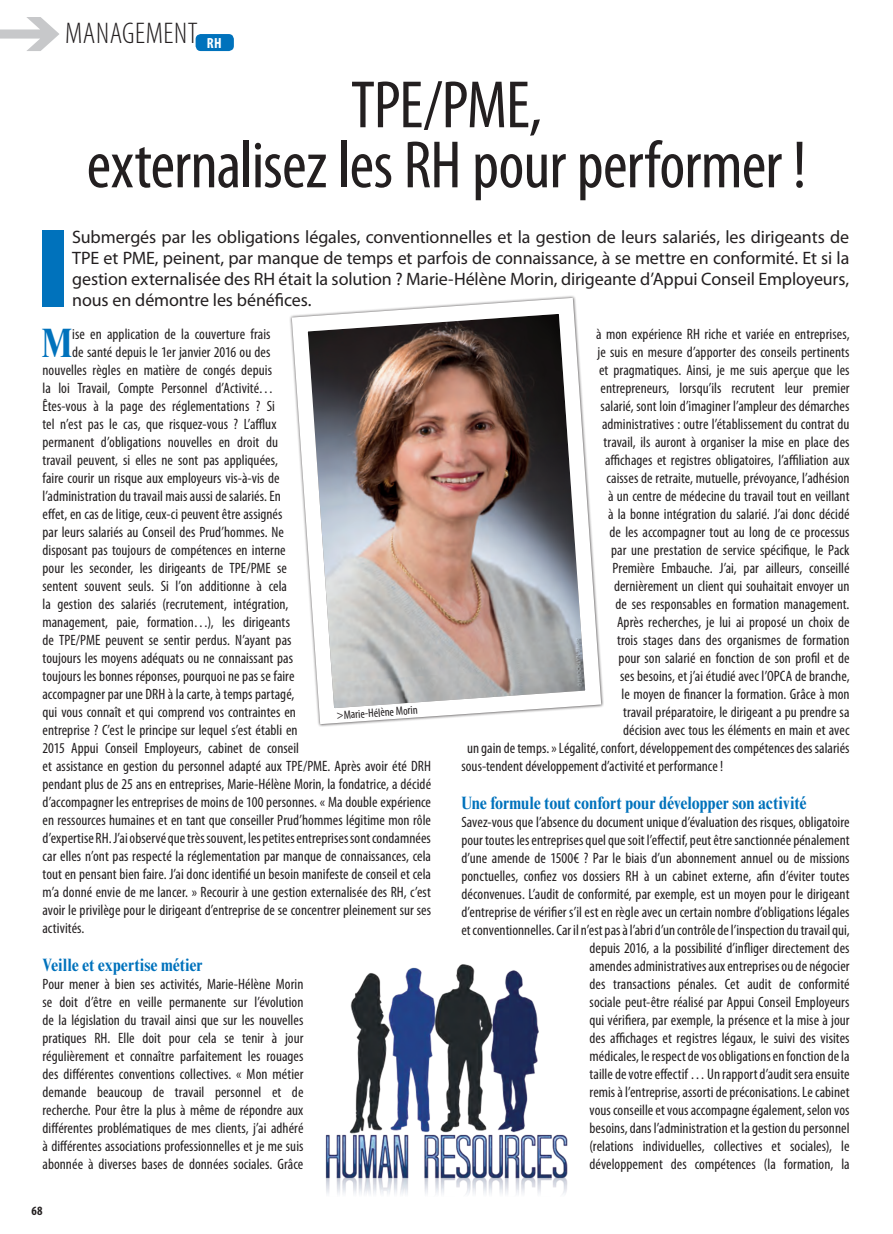
<style>
.page{position:relative;width:893px;height:1234px;background:#fff}
.page>*{position:absolute;margin:0;border:0;box-sizing:border-box;transform-origin:0 0}
.t1{font:condensed 67.5px/60px "Myriad Pro";letter-spacing:-.015em;color:#231f20;text-align:center}
.t2{font:700 condensed 41.4px "Times New Roman MT Std";color:#0072bc}
.t3{font:300 condensed 30px "Myriad Pro";letter-spacing:.02em;color:#231f20}
.t4{font:18px/21px "Myriad Pro";letter-spacing:-.005em;color:#231f20;text-align:justify}
.t5{font:700 condensed 18px "Times New Roman MT Std";letter-spacing:-.005em;color:#0072bc}
.t6{font:condensed 15px/18px "Myriad Pro";letter-spacing:.005em;color:#231f20;text-align:justify}
.t7{font:700 condensed 12.75px "Myriad Pro";color:#231f20}
.t8{font:condensed 12px "Myriad Pro";color:#231f20}
</style>
<div class="page">
<svg style="left:0;top:17px;width:59px;height:34px"></svg>
<div style="left:43px;top:230px;width:21px;height:76px;background:#0072bc"></div>
<img style="left:290px;top:296px;width:314px;height:431px">
<img style="left:325px;top:964px;width:243px;height:230px">
<div style="left:196px;top:34px;width:38px;height:17px;background:#0072bc;border-radius:5px"></div>
<h3 class="t3" style="left:65px;top:16px;width:158px">MANAGEMENT <sub>RH</sub></h3>
<h1 class="t1" style="left:87px;top:74px;width:721px">TPE/PME,<br>externalisez les RH pour performer !</h1>
<p class="t4" style="left:72px;top:226px;width:779px">Submergés par les obligations légales, conventionnelles et la gestion de leurs salariés, les dirigeants de TPE et PME, peinent, par manque de temps et parfois de connaissance, à se mettre en conformité. Et si la gestion externalisée des RH était la solution ? Marie-Hélène Morin, dirigeante d’Appui Conseil Employeurs, nous en démontre les bénéfices.</p>
<h2 class="t2" style="left:42px;top:319px;width:32px">M</h2>
<p class="t6" style="left:72px;top:325px;width:200px">ise en application de la couverture frais</p>
<p class="t6" style="left:72px;top:343px;width:200px">de santé depuis le 1er janvier 2016 ou des</p>
<p class="t6" style="left:43px;top:361px;width:231px">nouvelles règles en matière de congés depuis</p>
<p class="t6" style="left:43px;top:379px;width:232px">la loi Travail, Compte Personnel d’Activité…</p>
<p class="t6" style="left:43px;top:397px;width:234px">Êtes-vous à la page des réglementations ? Si</p>
<p class="t6" style="left:43px;top:415px;width:235px">tel n’est pas le cas, que risquez-vous ? L’afflux</p>
<p class="t6" style="left:43px;top:433px;width:237px">permanent d’obligations nouvelles en droit du</p>
<p class="t6" style="left:43px;top:451px;width:237px">travail peuvent, si elles ne sont pas appliquées,</p>
<p class="t6" style="left:43px;top:469px;width:239px">faire courir un risque aux employeurs vis-à-vis de</p>
<p class="t6" style="left:43px;top:487px;width:240px">l’administration du travail mais aussi de salariés. En</p>
<p class="t6" style="left:43px;top:505px;width:242px">effet, en cas de litige, ceux-ci peuvent être assignés</p>
<p class="t6" style="left:43px;top:523px;width:243px">par leurs salariés au Conseil des Prud’hommes. Ne</p>
<p class="t6" style="left:43px;top:541px;width:245px">disposant pas toujours de compétences en interne</p>
<p class="t6" style="left:43px;top:559px;width:246px">pour les seconder, les dirigeants de TPE/PME se</p>
<p class="t6" style="left:43px;top:577px;width:246px">sentent souvent seuls. Si l’on additionne à cela</p>
<p class="t6" style="left:43px;top:595px;width:248px">la gestion des salariés (recrutement, intégration,</p>
<p class="t6" style="left:43px;top:613px;width:249px">management, paie, formation…), les dirigeants</p>
<p class="t6" style="left:43px;top:631px;width:251px">de TPE/PME peuvent se sentir perdus. N’ayant pas</p>
<p class="t6" style="left:43px;top:649px;width:252px">toujours les moyens adéquats ou ne connaissant pas</p>
<p class="t6" style="left:43px;top:667px;width:254px">toujours les bonnes réponses, pourquoi ne pas se faire</p>
<p class="t6" style="left:43px;top:685px;width:254px">accompagner par une DRH à la carte, à temps partagé,</p>
<p class="t6" style="left:43px;top:703px;width:255px">qui vous connaît et qui comprend vos contraintes en</p>
<p class="t6" style="left:43px;top:721px;width:257px">entreprise ? C’est le principe sur lequel s’est établi en</p>
<p class="t6" style="left:43px;top:739px;width:258px">2015 Appui Conseil Employeurs, cabinet de conseil</p>
<p class="t6" style="left:43px;top:757px;width:390px">et assistance en gestion du personnel adapté aux TPE/PME. Après avoir été DRH</p>
<p class="t6" style="left:43px;top:775px;width:390px">pendant plus de 25 ans en entreprises, Marie-Hélène Morin, la fondatrice, a décidé</p>
<p class="t6" style="left:43px;top:793px;width:390px">d’accompagner les entreprises de moins de 100 personnes. « Ma double expérience</p>
<p class="t6" style="left:43px;top:811px;width:390px">en ressources humaines et en tant que conseiller Prud’hommes légitime mon rôle</p>
<p class="t6" style="left:43px;top:829px;width:390px">d’expertise RH. J’ai observé que très souvent, les petites entreprises sont condamnées</p>
<p class="t6" style="left:43px;top:847px;width:390px">car elles n’ont pas respecté la réglementation par manque de connaissances, cela</p>
<p class="t6" style="left:43px;top:865px;width:390px">tout en pensant bien faire. J’ai donc identifié un besoin manifeste de conseil et cela</p>
<p class="t6" style="left:43px;top:883px;width:390px">m’a donné envie de me lancer. » Recourir à une gestion externalisée des RH, c’est</p>
<p class="t6" style="left:43px;top:901px;width:390px">avoir le privilège pour le dirigeant d’entreprise de se concentrer pleinement sur ses</p>
<p class="t6" style="left:43px;top:919px;width:44px">activités.</p>
<p class="t5" style="left:43px;top:954px;width:162px">Veille et expertise métier</p>
<p class="t6" style="left:43px;top:974px;width:262px">Pour mener à bien ses activités, Marie-Hélène Morin se doit d’être en veille permanente sur l’évolution de la législation du travail ainsi que sur les nouvelles pratiques RH. Elle doit pour cela se tenir à jour régulièrement et connaître parfaitement les rouages des différentes conventions collectives. « Mon métier demande beaucoup de travail personnel et de recherche. Pour être la plus à même de répondre aux différentes problématiques de mes clients, j’ai adhéré à différentes associations professionnelles et je me suis abonnée à diverses bases de données sociales. Grâce</p>
<p class="t8" style="left:336px;top:708px;width:83px;rotate:-4deg">&gt;Marie-Hélène Morin</p>
<p class="t7" style="left:32px;top:1202px;width:12px">68</p>
<p class="t6" style="left:596px;top:325px;width:255px">à mon expérience RH riche et variée en entreprises,</p>
<p class="t6" style="left:598px;top:343px;width:254px">je suis en mesure d’apporter des conseils pertinents</p>
<p class="t6" style="left:599px;top:361px;width:252px">et pragmatiques. Ainsi, je me suis aperçue que les</p>
<p class="t6" style="left:601px;top:379px;width:251px">entrepreneurs, lorsqu’ils recrutent leur premier</p>
<p class="t6" style="left:601px;top:397px;width:250px">salarié, sont loin d’imaginer l’ampleur des démarches</p>
<p class="t6" style="left:602px;top:415px;width:249px">administratives : outre l’établissement du contrat du</p>
<p class="t6" style="left:604px;top:433px;width:247px">travail, ils auront à organiser la mise en place des</p>
<p class="t6" style="left:605px;top:451px;width:246px">affichages et registres obligatoires, l’affiliation aux</p>
<p class="t6" style="left:607px;top:469px;width:245px">caisses de retraite, mutuelle, prévoyance, l’adhésion</p>
<p class="t6" style="left:608px;top:487px;width:243px">à un centre de médecine du travail tout en veillant</p>
<p class="t6" style="left:608px;top:505px;width:243px">à la bonne intégration du salarié. J’ai donc décidé</p>
<p class="t6" style="left:610px;top:523px;width:241px">de les accompagner tout au long de ce processus</p>
<p class="t6" style="left:611px;top:541px;width:240px">par une prestation de service spécifique, le Pack</p>
<p class="t6" style="left:613px;top:559px;width:238px">Première Embauche. J’ai, par ailleurs, conseillé</p>
<p class="t6" style="left:614px;top:577px;width:237px">dernièrement un client qui souhaitait envoyer un</p>
<p class="t6" style="left:616px;top:595px;width:235px">de ses responsables en formation management.</p>
<p class="t6" style="left:617px;top:613px;width:234px">Après recherches, je lui ai proposé un choix de</p>
<p class="t6" style="left:617px;top:631px;width:234px">trois stages dans des organismes de formation</p>
<p class="t6" style="left:619px;top:649px;width:233px">pour son salarié en fonction de son profil et de</p>
<p class="t6" style="left:620px;top:667px;width:231px">ses besoins, et j’ai étudié avec l’OPCA de branche,</p>
<p class="t6" style="left:622px;top:685px;width:230px">le moyen de financer la formation. Grâce à mon</p>
<p class="t6" style="left:623px;top:703px;width:228px">travail préparatoire, le dirigeant a pu prendre sa</p>
<p class="t6" style="left:623px;top:721px;width:228px">décision avec tous les éléments en main et avec</p>
<p class="t6" style="left:467px;top:739px;width:384px">un gain de temps. » Légalité, confort, développement des compétences des salariés</p>
<p class="t6" style="left:461px;top:757px;width:263px">sous-tendent développement d’activité et performance !</p>
<p class="t5" style="left:461px;top:792px;width:347px">Une formule tout confort pour développer son activité</p>
<p class="t6" style="left:461px;top:812px;width:390px;text-align:right">Savez-vous que l’absence du document unique d’évaluation des risques, obligatoire pour toutes les entreprises quel que soit l’effectif, peut être sanctionnée pénalement d’une amende de 1500€ ? Par le biais d’un abonnement annuel ou de missions ponctuelles, confiez vos dossiers RH à un cabinet externe, afin d’éviter toutes déconvenues. L’audit de conformité, par exemple, est un moyen pour le dirigeant d’entreprise de vérifier s’il est en règle avec un certain nombre d’obligations légales et conventionnelles. Car il n’est pas à l’abri d’un contrôle de l’inspection du travail qui, depuis 2016, a la possibilité d’infliger directement des<br>amendes administratives aux entreprises ou de négocier<br>des transactions pénales. Cet audit de conformité<br>sociale peut-être réalisé par Appui Conseil Employeurs<br>qui vérifiera, par exemple, la présence et la mise à jour<br>des affichages et registres légaux, le suivi des visites<br>médicales, le respect de vos obligations en fonction de la<br>taille de votre effectif … Un rapport d’audit sera ensuite<br>remis à l’entreprise, assorti de préconisations. Le cabinet<br>vous conseille et vous accompagne également, selon vos<br>besoins, dans l’administration et la gestion du personnel<br>(relations individuelles, collectives et sociales), le<br>développement des compétences (la formation, la</p>
</div>
